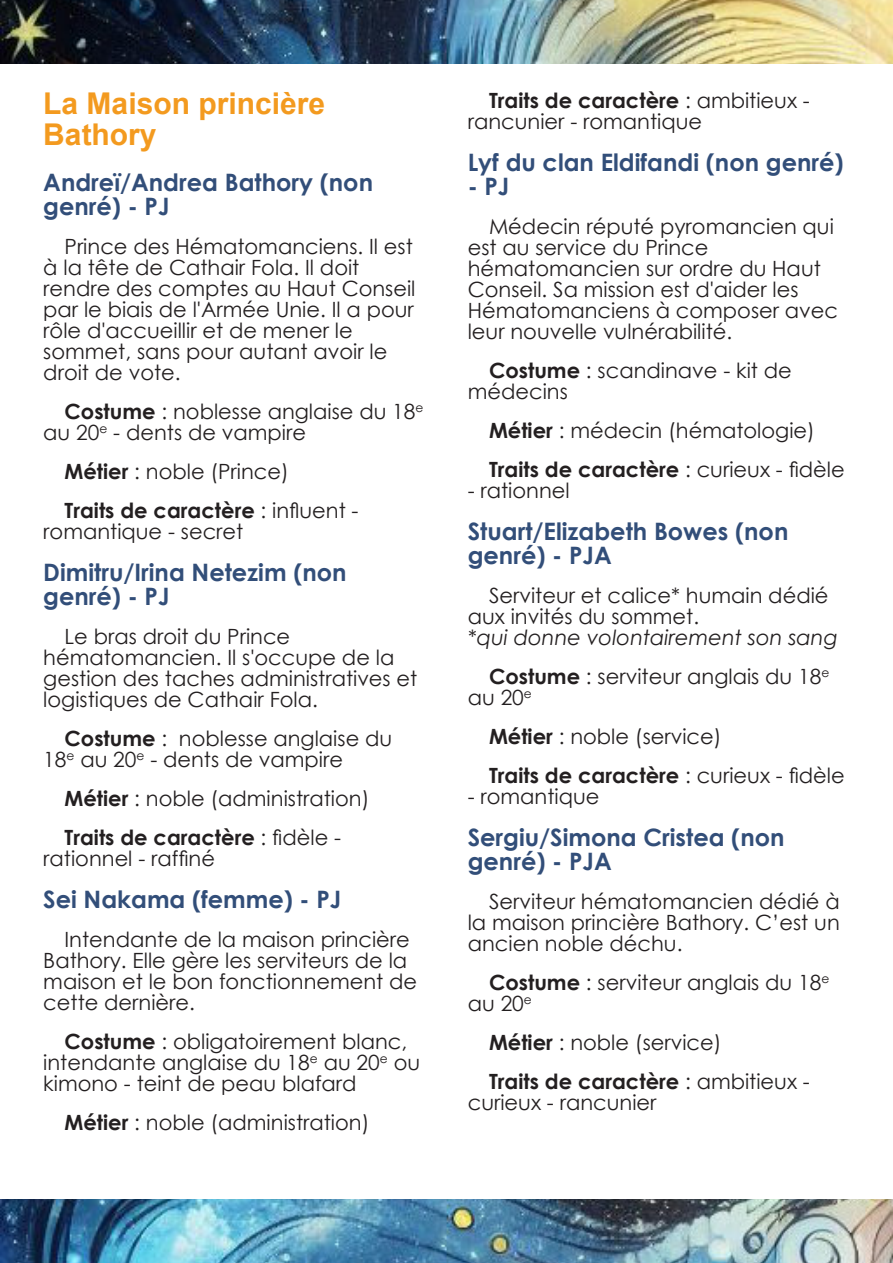
<style>
.page{position:relative;width:893px;height:1263px;background:#fff}
.page>*{position:absolute;margin:0;border:0;box-sizing:border-box;transform-origin:0 0}
.t1{font:700 30px/31px "Arial";color:#f39a1f}
.t2{font:700 24px/24px "Century Gothic";color:#324e79}
.t3{font:21px/21px "Century Gothic";color:#231f20}
.t4{font:italic 21px/39px "Century Gothic";color:#231f20}
.s1{font-weight:700}
.s2{font-weight:700;font-style:normal}
.s3{font-style:normal}
</style>
<div class="page">
<img style="left:0;top:0;width:893px;height:64px">
<img style="left:0;top:1199px;width:893px;height:64px">
<h1 class="t1" style="left:43px;top:90px;width:283px">La Maison princière<br>Bathory</h1>
<p class="t2" style="left:43px;top:173px;width:331px">Andreï/Andrea Bathory (non genré) - PJ</p>
<p class="t3" style="left:43px;top:238px;width:374px;text-indent:21px">Prince des Hématomanciens. Il est à la tête de Cathair Fola. Il doit rendre des comptes au Haut Conseil par le biais de l'Armée Unie. Il a pour rôle d'accueillir et de mener le sommet, sans pour autant avoir le droit de vote.</p>
<p class="t3" style="left:43px;top:403px;width:382px;text-indent:21px"><span class="s1">Costume</span> : noblesse anglaise du 18<sup>e </sup>au 20<sup>e</sup> - dents de vampire</p>
<p class="t3" style="left:65px;top:454px;width:296px;line-height:39px"><span class="s1">Métier</span> : noble (Prince)<br><span class="s1">Traits de caractère</span> : influent -</p>
<p class="t3" style="left:43px;top:523px;width:202px">romantique - secret</p>
<p class="t2" style="left:43px;top:563px;width:305px">Dimitru/Irina Netezim (non genré) - PJ</p>
<p class="t3" style="left:43px;top:628px;width:376px;text-indent:21px">Le bras droit du Prince hématomancien. Il s'occupe de la gestion des taches administratives et logistiques de Cathair Fola.</p>
<p class="t3" style="left:43px;top:730px;width:350px;text-indent:21px"><span class="s1">Costume</span> : noblesse anglaise du<br>18<sup>e</sup> au 20<sup>e</sup> - dents de vampire</p>
<p class="t3" style="left:65px;top:781px;width:306px;line-height:39px"><span class="s1">Métier</span> : noble (administration)<br><span class="s1">Traits de caractère</span> : fidèle -</p>
<p class="t3" style="left:43px;top:850px;width:173px">rationnel - raffiné</p>
<p class="t2" style="left:43px;top:890px;width:300px">Sei Nakama (femme) - PJ</p>
<p class="t3" style="left:43px;top:931px;width:375px;text-indent:21px">Intendante de la maison princière<br>Bathory. Elle gère les serviteurs de la maison et le bon fonctionnement de cette dernière.</p>
<p class="t3" style="left:43px;top:1033px;width:378px;text-indent:21px"><span class="s1">Costume</span> : obligatoirement blanc, intendante anglaise du 18<sup>e</sup> au 20<sup>e</sup> ou kimono - teint de peau blafard</p>
<p class="t3" style="left:65px;top:1114px;width:306px"><span class="s1">Métier</span> : noble (administration)</p>
<p class="t3" style="left:468px;top:91px;width:344px;text-indent:21px"><span class="s1">Traits de caractère</span> : ambitieux - rancunier - romantique</p>
<p class="t2" style="left:468px;top:152px;width:377px">Lyf du clan Eldifandi (non genré)</p>
<p class="t2" style="left:468px;top:176px;width:43px">- PJ</p>
<p class="t3" style="left:468px;top:217px;width:372px;text-indent:21px">Médecin réputé pyromancien qui est au service du Prince hématomancien sur ordre du Haut<br>Conseil. Sa mission est d'aider les<br>Hématomanciens à composer avec leur nouvelle vulnérabilité.</p>
<p class="t3" style="left:468px;top:361px;width:326px;text-indent:21px"><span class="s1">Costume</span> : scandinave - kit de médecins</p>
<p class="t3" style="left:489px;top:412px;width:357px;line-height:39px"><span class="s1">Métier</span> : médecin (hématologie)<br><span class="s1">Traits de caractère</span> : curieux - fidèle</p>
<p class="t3" style="left:468px;top:481px;width:103px">- rationnel</p>
<p class="t2" style="left:468px;top:521px;width:322px">Stuart/Elizabeth Bowes (non genré) - PJA</p>
<p class="t3" style="left:468px;top:586px;width:362px;text-indent:21px">Serviteur et calice* humain dédié aux invités du sommet.</p>
<p class="t4" style="left:489px;top:619px;width:350px;text-indent:-21px">*qui donne volontairement son sang<br><span class="s2">Costume</span> <span class="s3">: serviteur anglais du 18</span><sup>e</sup></p>
<p class="t3" style="left:489px;top:679px;width:357px;line-height:39px;text-indent:-21px">au 20<sup>e<br></sup><span class="s1">Métier</span> : noble (service)<br><span class="s1">Traits de caractère</span> : curieux - fidèle</p>
<p class="t3" style="left:468px;top:787px;width:133px">- romantique</p>
<p class="t2" style="left:468px;top:827px;width:318px">Sergiu/Simona Cristea (non genré) - PJA</p>
<p class="t3" style="left:468px;top:892px;width:374px;text-align:justify;text-indent:21px">Serviteur hématomancien dédié à la maison princière Bathory. C’est un ancien noble déchu.</p>
<p class="t3" style="left:468px;top:973px;width:363px;text-indent:21px"><span class="s1">Costume</span> : serviteur anglais du 18<sup>e </sup>au 20<sup>e</sup></p>
<p class="t3" style="left:489px;top:1024px;width:322px;line-height:39px"><span class="s1">Métier</span> : noble (service)<br><span class="s1">Traits de caractère</span> : ambitieux -</p>
<p class="t3" style="left:468px;top:1093px;width:190px">curieux - rancunier</p>
</div>
